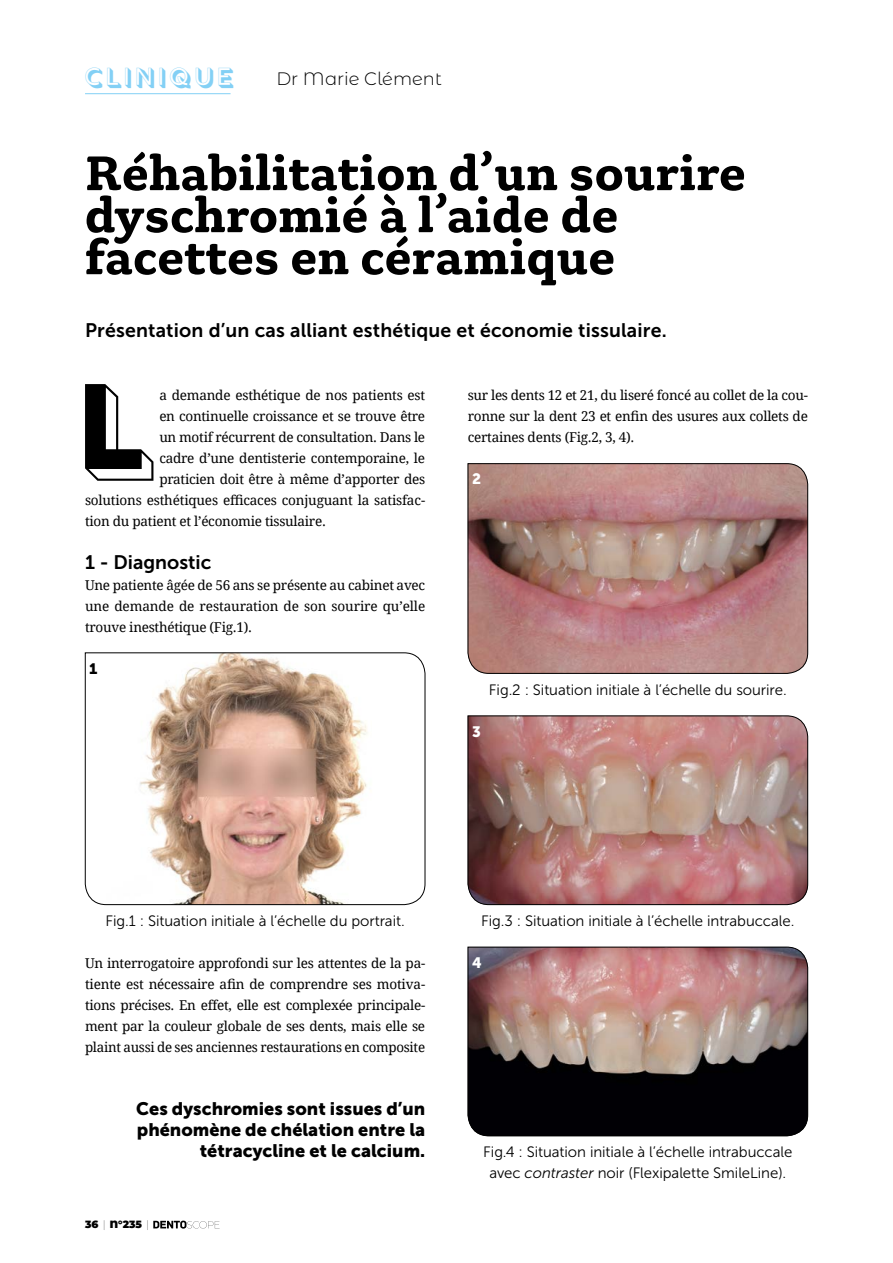
<style>
.page{position:relative;width:893px;height:1263px;background:#fff}
.page>*{position:absolute;margin:0;border:0;box-sizing:border-box;transform-origin:0 0}
.t1{font:131.25px "Rig Bold Reverse";color:#000}
.t2{font:700 51px/42px "Gelo";letter-spacing:.01em;color:#000}
.t3{font:27px "Rig Medium Fill";letter-spacing:.12em;color:#83d0f5}
.t4{font:19.5px "Museo Sans 700";letter-spacing:.01em;color:#000}
.t5{font:18px/21px "Museo Sans 900";color:#000;text-align:right}
.t6{font:300 18px "Montserrat Alternates";color:#000}
.t7{font:15px/21px "Museo Sans 300";letter-spacing:-.005em;color:#000;text-align:center}
.t8{font:15px "Museo Sans 900";color:#fff}
.t9{font:15px "Museo Sans 900";color:#000}
.t10{font:13.5px/21px "Droid Serif";letter-spacing:-.02em;color:#000;text-align:justify}
.t11{font:900 10.5px "Montserrat Alternates";color:#000}
.s1{font-family:"Montserrat"}
.s2{font-family:"Montserrat";font-weight:100}
.s3{font-style:italic}
</style>
<div class="page">
<svg style="left:85px;top:652px;width:340px;height:253px"></svg>
<svg style="left:467px;top:463px;width:341px;height:211px;background:#ad7f7c"></svg>
<img style="left:467px;top:715px;width:341px;height:190px">
<img style="left:467px;top:947px;width:341px;height:189px">
<hr style="left:85px;top:93px;width:146px;height:1px;background:#83d0f5">
<svg style="left:153px;top:1220px;width:67px;height:8px"></svg>
<h3 class="t3" style="left:85px;top:62px;width:150px">CLINIQUE</h3>
<h3 class="t6" style="left:276px;top:66px;width:167px">Dr Marie Clément</h3>
<h2 class="t2" style="left:85px;top:151px;width:662px">Réhabilitation d’un sourire dyschromié à l’aide de facettes en céramique</h2>
<h3 class="t4" style="left:85px;top:320px;width:583px">Présentation d’un cas alliant esthétique et économie tissulaire.</h3>
<h1 class="t1" style="left:79px;top:353px;width:75px">L</h1>
<p class="t10" style="left:159px;top:385px;width:267px">a demande esthétique de nos patients est</p>
<p class="t10" style="left:159px;top:406px;width:267px">en continuelle croissance et se trouve être</p>
<p class="t10" style="left:159px;top:427px;width:267px">un motif récurrent de consultation. Dans le</p>
<p class="t10" style="left:159px;top:448px;width:267px">cadre d’une dentisterie contemporaine, le</p>
<p class="t10" style="left:159px;top:469px;width:267px">praticien doit être à même d’apporter des</p>
<p class="t10" style="left:85px;top:490px;width:342px">solutions esthétiques efficaces conjuguant la satisfac-</p>
<p class="t10" style="left:85px;top:511px;width:242px">tion du patient et l’économie tissulaire.</p>
<h3 class="t4" style="left:85px;top:551px;width:128px">1 - Diagnostic</h3>
<p class="t10" style="left:85px;top:574px;width:342px">Une patiente âgée de 56 ans se présente au cabinet avec une demande de restauration de son sourire qu’elle trouve inesthétique (Fig.1).</p>
<p class="t9" style="left:89px;top:660px;width:10px">1</p>
<p class="t10" style="left:468px;top:385px;width:342px">sur les dents 12 et 21, du liseré foncé au collet de la cou&shy;ronne sur la dent 23 et enfin des usures aux collets de certaines dents (Fig.2, 3, 4).</p>
<p class="t8" style="left:472px;top:471px;width:11px">2</p>
<p class="t7" style="left:489px;top:679px;width:299px">Fig.2 : Situation initiale à l’échelle du sourire.</p>
<p class="t8" style="left:472px;top:723px;width:10px">3</p>
<p class="t7" style="left:106px;top:910px;width:301px">Fig.1 : Situation initiale à l’échelle du portrait.</p>
<p class="t10" style="left:85px;top:952px;width:342px">Un interrogatoire approfondi sur les attentes de la pa&shy;tiente est nécessaire afin de comprendre ses motiva&shy;tions précises. En effet, elle est complexée principale&shy;ment par la couleur globale de ses dents, mais elle se plaint aussi de ses anciennes restaurations en composite</p>
<h3 class="t5" style="left:136px;top:1098px;width:290px">Ces dyschromies sont issues d’un phénomène de chélation entre la tétracycline et le calcium.</h3>
<p class="t11" style="left:85px;top:1217px;width:66px"><span class="s1">36</span> <span class="s2">|</span> N°235 <span class="s2">|</span></p>
<p class="t7" style="left:481px;top:910px;width:315px">Fig.3 : Situation initiale à l’échelle intrabuccale.</p>
<p class="t8" style="left:472px;top:954px;width:11px">4</p>
<p class="t7" style="left:483px;top:1141px;width:311px">Fig.4 : Situation initiale à l’échelle intrabuccale avec <span class="s3">contraster</span> noir (Flexipalette SmileLine).</p>
</div>
